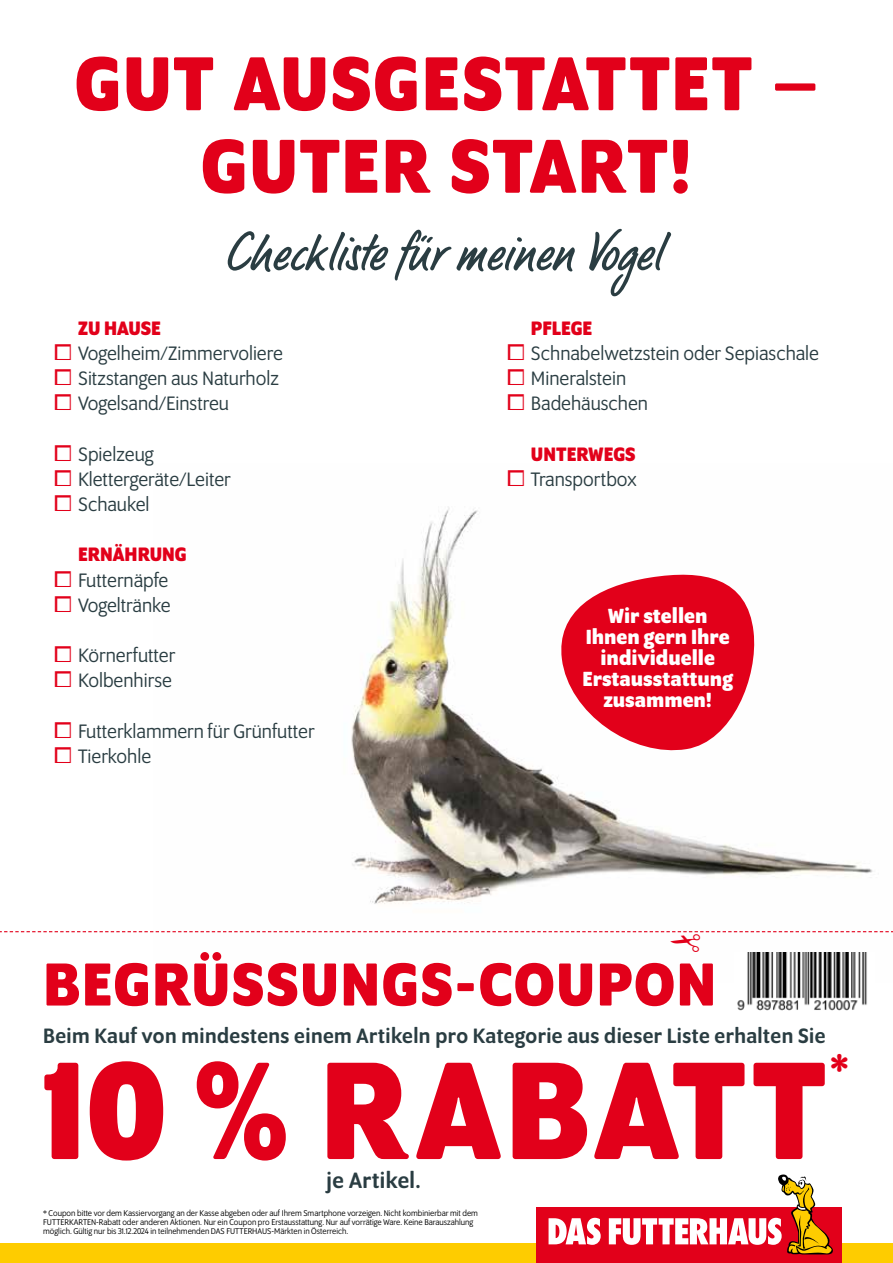
<style>
.page{position:relative;width:893px;height:1263px;background:#fff}
.page>*{position:absolute;margin:0;border:0;box-sizing:border-box;transform-origin:0 0}
.t1{font:700 150.15px "Program OT";letter-spacing:.03em;color:#e2001a}
.t2{font:700 82.5px/82.5px "Program OT";letter-spacing:.015em;color:#e2001a;text-align:center}
.t3{font:700 65.55px "Program OT";letter-spacing:.025em;color:#e2001a}
.t4{font:55.5px "LP Bambus";color:#2a3d42}
.t5{font:700 43.2px "Program OT";color:#e2001a}
.t6{font:25.5px/25.2px "Apple Symbols";color:#e2001a;text-align:justify}
.t7{font:500 24px "Program OT";letter-spacing:.02em;color:#2a3d42}
.t8{font:500 22.5px "Program OT";letter-spacing:.02em;color:#2a3d42}
.t9{font:700 22.05px/21px "Program OT";color:#fff;text-align:center}
.t10{font:21px/25.2px "Program OT";color:#2a3d42}
.t11{font:700 21px "Program OT";color:#e2001a}
.t12{font:9px/9px "Program OT";color:#000}
</style>
<div class="page">
<img style="left:351px;top:506px;width:522px;height:398px">
<div style="left:0;top:1244px;width:893px;height:19px;background:#fecc00"></div>
<img style="left:737px;top:952px;width:130px;height:59px">
<div style="left:536px;top:1207px;width:306px;height:56px;background:#e2001a"></div>
<svg style="left:549px;top:1174px;width:284px;height:80px"></svg>
<svg style="left:556px;top:569px;width:202px;height:189px"></svg>
<svg style="left:0;top:931px;width:893px;height:2px"></svg>
<h2 class="t2" style="left:75px;top:41px;width:745px">GUT AUSGESTATTET –<br>GUTER START!</h2>
<h3 class="t4" style="left:223px;top:218px;width:439px">Checkliste für meinen Vogel</h3>
<h3 class="t11" style="left:78px;top:316px;width:84px">ZU HAUSE</h3>
<h3 class="t10" style="left:78px;top:340px;width:206px">Vogelheim/Zimmervoliere<br>Sitzstangen aus Naturholz<br>Vogelsand/Einstreu</h3>
<h3 class="t10" style="left:78px;top:441px;width:154px">Spielzeug<br>Klettergeräte/Leiter<br>Schaukel</h3>
<h3 class="t11" style="left:78px;top:542px;width:110px">ERNÄHRUNG</h3>
<h3 class="t10" style="left:78px;top:567px;width:94px">Futternäpfe<br>Vogeltränke</h3>
<h3 class="t10" style="left:78px;top:643px;width:99px">Körnerfutter<br>Kolbenhirse</h3>
<h3 class="t10" style="left:78px;top:718px;width:238px">Futterklammern für Grünfutter<br>Tierkohle</h3>
<h3 class="t6" style="left:54px;top:340px;width:21px">⧠ ⧠ ⧠</h3>
<h3 class="t6" style="left:54px;top:440px;width:21px">⧠ ⧠ ⧠</h3>
<h3 class="t11" style="left:531px;top:316px;width:63px">PFLEGE</h3>
<h3 class="t10" style="left:531px;top:340px;width:290px">Schnabelwetzstein oder Sepiaschale<br>Mineralstein<br>Badehäuschen</h3>
<h3 class="t11" style="left:531px;top:442px;width:106px">UNTERWEGS</h3>
<h3 class="t10" style="left:531px;top:466px;width:107px">Transportbox</h3>
<h3 class="t6" style="left:506px;top:340px;width:21px">⧠ ⧠ ⧠</h3>
<h3 class="t9" style="left:582px;top:605px;width:152px">Wir stellen<br>Ihnen gern Ihre individuelle<br>Erstausstattung zusammen!</h3>
<h3 class="t3" style="left:43px;top:947px;width:674px">BEGRÜSSUNGS-COUPON</h3>
<h3 class="t8" style="left:43px;top:1023px;width:784px">Beim Kauf von mindestens einem Artikeln pro Kategorie aus dieser Liste erhalten Sie</h3>
<h1 class="t1" style="left:43px;top:1024px;width:786px">10 % RABATT</h1>
<h3 class="t5" style="left:830px;top:1043px;width:19px">*</h3>
<h3 class="t7" style="left:327px;top:1166px;width:96px">je Artikel.</h3>
<p class="t12" style="left:43px;top:1209px;width:436px">* Coupon bitte vor dem Kassiervorgang an der Kasse abgeben oder auf Ihrem Smartphone vorzeigen. Nicht kombinierbar mit dem<br>FUTTERKARTEN-Rabatt oder anderen Aktionen. Nur ein Coupon pro Erstausstattung. Nur auf vorrätige Ware. Keine Barauszahlung möglich. Gültig nur bis 31.12.2024 in teilnehmenden DAS FUTTERHAUS-Märkten in Österreich.</p>
</div>
